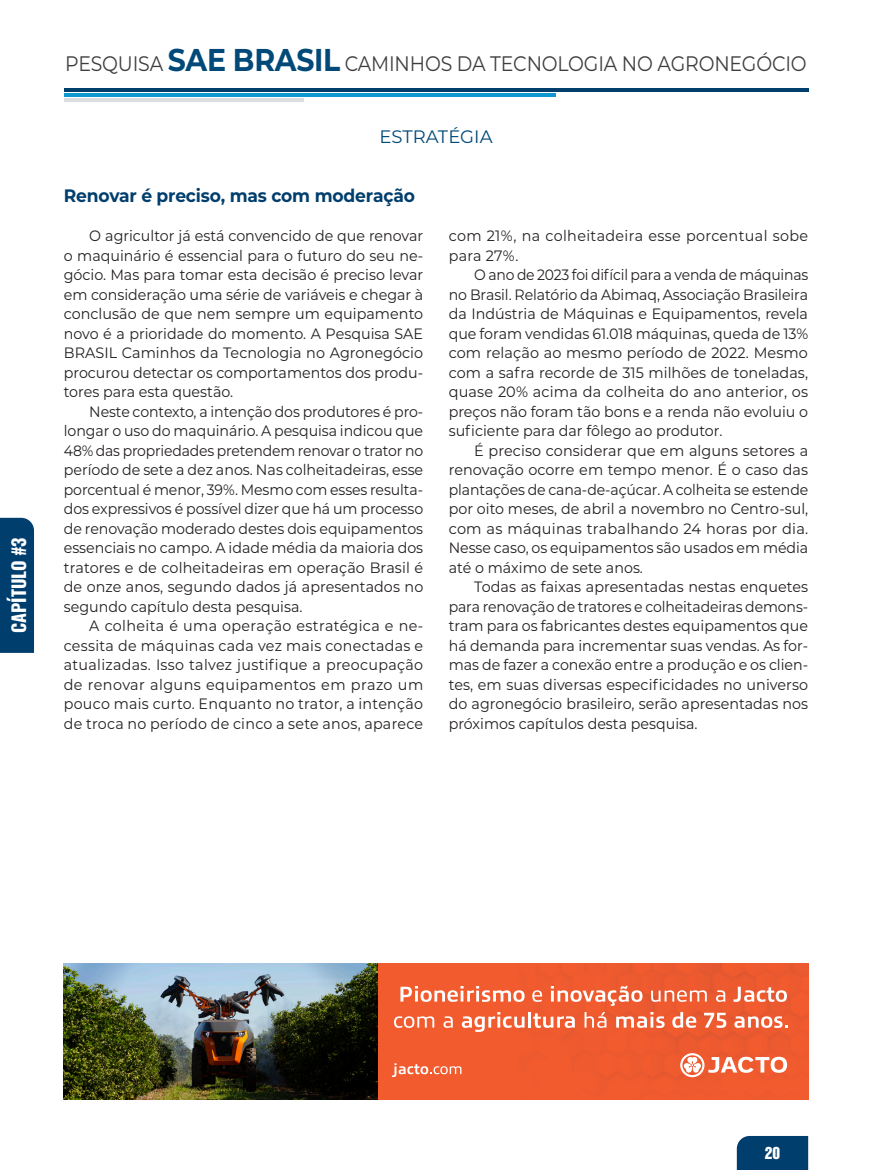
<style>
.page{position:relative;width:872px;height:1170px;background:#fff}
.page>*{position:absolute;margin:0;border:0;box-sizing:border-box;transform-origin:0 0}
.t1{font:21px "Montserrat";letter-spacing:-.01em;color:#3e3e3f;scale:.9 1}
.t2{font:700 18px "Montserrat";letter-spacing:-.01em;color:#003e6d;scale:.95 1}
.t3{font:700 18px "Oswald";color:#fff}
.t4{font:18px "Montserrat";color:#004978}
.t5{font:15.3px "Helvetica Inserat LT Std";color:#fff}
.t6{font:15px/19.5px "Montserrat";color:#231f20;text-align:justify;scale:.96 1}
.t7{font:15px/19.5px "Montserrat";color:#231f20;text-align:justify;scale:.95 1}
.t8{font:15px/19.5px "Montserrat";color:#231f20;text-align:justify;scale:.94 1}
.t9{font:15px/19.5px "Montserrat";color:#231f20;text-align:justify;scale:.93 1}
.t10{font:15px/19.5px "Montserrat";letter-spacing:.025em;color:#231f20;scale:.96 1}
.s1{font-weight:700;font-size:31.5px;color:#004978}
</style>
<div class="page">
<svg style="left:64px;top:91px;width:744px;height:11px"></svg>
<div style="left:0;top:518px;width:34px;height:135px;background:#003e6d"></div>
<div style="left:737px;top:1136px;width:71px;height:33px;background:#003e6d"></div>
<hr style="left:64px;top:93px;width:492px;height:3px;background:#0d99d0">
<hr style="left:64px;top:88px;width:744px;height:3px;background:#003e6d">
<hr style="left:64px;top:99px;width:239px;height:3px;background:#dcdddf">
<div style="left:378px;top:963px;width:430px;height:136px;background:#f15b2e"></div>
<svg style="left:680px;top:1053px;width:107px;height:24px"></svg>
<svg style="left:400px;top:985px;width:124px;height:16px"></svg>
<svg style="left:532px;top:990px;width:10px;height:11px"></svg>
<svg style="left:551px;top:985px;width:91px;height:20px"></svg>
<svg style="left:651px;top:990px;width:56px;height:11px"></svg>
<svg style="left:716px;top:990px;width:9px;height:11px"></svg>
<svg style="left:733px;top:986px;width:54px;height:15px"></svg>
<svg style="left:394px;top:1016px;width:40px;height:11px"></svg>
<svg style="left:443px;top:1016px;width:10px;height:11px"></svg>
<svg style="left:462px;top:1011px;width:62px;height:20px"></svg>
<hr style="left:528px;top:1011px;width:3px;height:16px;background:#fff">
<svg style="left:533px;top:1013px;width:42px;height:14px"></svg>
<svg style="left:584px;top:1011px;width:22px;height:16px"></svg>
<svg style="left:616px;top:1011px;width:48px;height:16px"></svg>
<svg style="left:672px;top:1011px;width:24px;height:16px"></svg>
<svg style="left:704px;top:1012px;width:22px;height:15px"></svg>
<svg style="left:734px;top:1016px;width:53px;height:11px"></svg>
<svg style="left:392px;top:1063px;width:69px;height:13px"></svg>
<img style="left:64px;top:963px;width:314px;height:136px">
<p class="t3" style="left:10px;top:633px;width:97px;rotate:-90deg">CAPÍTULO #3</p>
<h1 class="t1" style="left:65px;top:49px;width:825px">PESQUISA <span class="s1">SAE BRASIL</span> CAMINHOS DA TECNOLOGIA NO AGRONEGÓCIO</h1>
<p class="t4" style="left:379px;top:124px;width:115px">ESTRATÉGIA</p>
<p class="t2" style="left:64px;top:183px;width:371px">Renovar é preciso, mas com moderação</p>
<p class="t7" style="left:64px;top:225px;width:380px;text-indent:26px">O agricultor já está convencido de que renovar o maquinário é essencial para o futuro do seu ne&shy;gócio. Mas para tomar esta decisão é preciso levar em consideração uma série de variáveis e chegar à conclusão de que nem sempre um equipamento novo é a prioridade do momento. A Pesquisa SAE BRASIL Caminhos da Tecnologia no Agronegócio procurou detectar os comportamentos dos produ&shy;tores para esta questão.</p>
<p class="t8" style="left:64px;top:401px;width:384px;text-indent:26px">Neste contexto, a intenção dos produtores é pro&shy;longar o uso do maquinário. A pesquisa indicou que 48% das propriedades pretendem renovar o trator no período de sete a dez anos. Nas colheitadeiras, esse porcentual é menor, 39%. Mesmo com esses resulta&shy;dos expressivos é possível dizer que há um processo de renovação moderado destes dois equipamentos essenciais no campo. A idade média da maioria dos tratores e de colheitadeiras em operação Brasil é de onze anos, segundo dados já apresentados no segundo capítulo desta pesquisa.</p>
<p class="t7" style="left:64px;top:615px;width:380px;text-indent:26px">A colheita é uma operação estratégica e ne&shy;cessita de máquinas cada vez mais conectadas e atualizadas. Isso talvez justifique a preocupação de renovar alguns equipamentos em prazo um pouco mais curto. Enquanto no trator, a intenção de troca no período de cinco a sete anos, aparece</p>
<p class="t10" style="left:449px;top:225px;width:376px">com 21%, na colheitadeira esse porcentual sobe para 27%.</p>
<p class="t9" style="left:449px;top:264px;width:388px;text-indent:26px">O ano de 2023 foi difícil para a venda de máquinas no Brasil. Relatório da Abimaq, Associação Brasileira da Indústria de Máquinas e Equipamentos, revela que foram vendidas 61.018 máquinas, queda de 13% com relação ao mesmo período de 2022. Mesmo com a safra recorde de 315 milhões de toneladas, quase 20% acima da colheita do ano anterior, os preços não foram tão bons e a renda não evoluiu o suficiente para dar fôlego ao produtor.</p>
<p class="t6" style="left:449px;top:440px;width:376px;text-indent:26px">É preciso considerar que em alguns setores a renovação ocorre em tempo menor. É o caso das plantações de cana-de-açúcar. A colheita se estende por oito meses, de abril a novembro no Centro-sul, com as máquinas trabalhando 24 horas por dia.<br>Nesse caso, os equipamentos são usados em média até o máximo de sete anos.</p>
<p class="t6" style="left:449px;top:576px;width:376px;text-indent:26px">Todas as faixas apresentadas nestas enquetes para renovação de tratores e colheitadeiras demons&shy;tram para os fabricantes destes equipamentos que há demanda para incrementar suas vendas. As for&shy;mas de fazer a conexão entre a produção e os clien&shy;tes, em suas diversas especificidades no universo do agronegócio brasileiro, serão apresentadas nos próximos capítulos desta pesquisa.</p>
<p class="t5" style="left:765px;top:1143px;width:17px">20</p>
</div>
